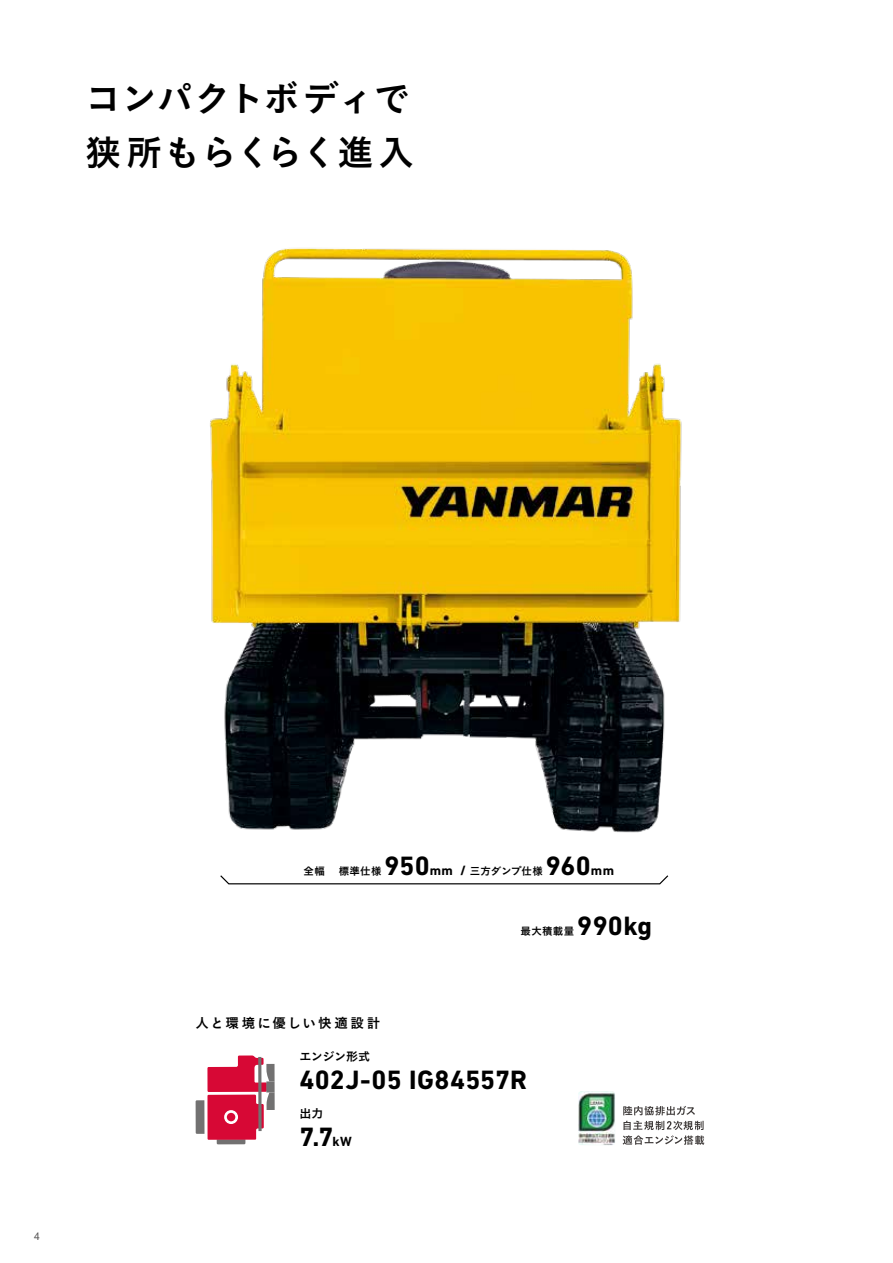
<style>
.page{position:relative;width:893px;height:1263px;background:#fff}
.page>*{position:absolute;margin:0;border:0;box-sizing:border-box;transform-origin:0 0}
.t1{font:36px/54px "Koburina Go Std W6";color:#000}
.t2{font:700 27px "DIN Next LT Pro";letter-spacing:.01em;color:#000}
.t3{font:13.5px "Koburina Go Std W6";letter-spacing:.16em;color:#000}
.t4{font:12px "Koburina Go Std W6";letter-spacing:-.02em;color:#000}
.t5{font:10.5px "Koburina Go Std W6";letter-spacing:.025em;color:#000}
.t6{font:10.5px "Arial";color:#595757}
.s1{font-family:"DIN Next LT Pro";font-weight:700;font-size:27px}
.s2{font-family:"DIN Next LT Pro";font-weight:700;font-size:13.5px}
.s3{font-size:13.5px}
</style>
<div class="page">
<svg style="left:220px;top:875px;width:449px;height:10px"></svg>
<img style="left:210px;top:248px;width:472px;height:585px">
<svg style="left:196px;top:1055px;width:79px;height:89px"></svg>
<svg style="left:224px;top:1110px;width:14px;height:14px"></svg>
<div style="left:227px;top:1113px;width:8px;height:8px;background:#d70835;border-radius:50%"></div>
<img style="left:578px;top:1091px;width:37px;height:54px">
<svg style="left:623px;top:1106px;width:72px;height:9px"></svg>
<svg style="left:623px;top:1121px;width:81px;height:24px"></svg>
<h1 class="t1" style="left:85px;top:73px;width:331px">コンパクトボディで狭所もらくらく進入</h1>
<p class="t6" style="left:34px;top:1229px;width:7px">4</p>
<p class="t5" style="left:304px;top:863px;width:241px">全幅　標準仕様 <span class="s1">950</span><span class="s2">mm /</span> 三方ダンプ仕様</p>
<p class="t2" style="left:546px;top:850px;width:70px">960<span class="s3">mm</span></p>
<p class="t3" style="left:196px;top:1013px;width:186px">人と環境に優しい快適設計</p>
<p class="t4" style="left:299px;top:1047px;width:72px">エンジン形式</p>
<p class="t5" style="left:520px;top:923px;width:55px">最大積載量</p>
<p class="t2" style="left:577px;top:910px;width:76px">990kg</p>
<p class="t2" style="left:299px;top:1064px;width:229px">402J-05 IG84557R</p>
<p class="t4" style="left:299px;top:1104px;width:26px">出力</p>
<p class="t2" style="left:299px;top:1120px;width:54px">7.7<span class="s3">kW</span></p>
</div>
